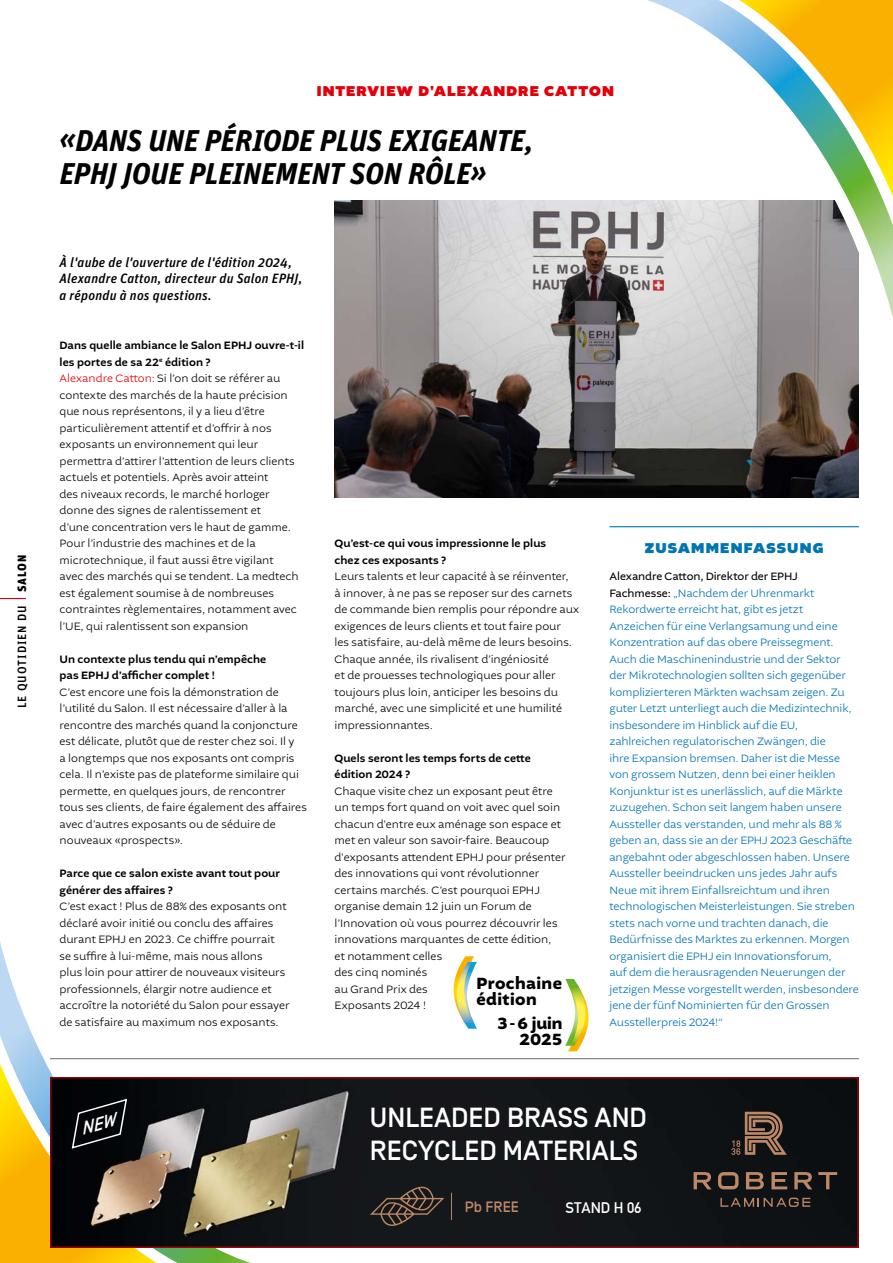
<style>
.page{position:relative;width:893px;height:1263px;background:#fff}
.page>*{position:absolute;margin:0;border:0;box-sizing:border-box;transform-origin:0 0}
.Titre24{font:italic 700 30px/33px "Unit Pro";letter-spacing:-.005em;color:#000}
.t1{font:500 27.6px/33.2px "Simplon BP";color:#fff}
.t2{font:700 17.1px/16.4px "Altivo";letter-spacing:.02em;color:#000}
.t3{font:700 17.1px/16.4px "Altivo";color:#000;text-align:right}
.SurTitre{font:900 15px "Altivo";letter-spacing:.065em;color:#e3000b}
.SurTitre-2{font:900 15px "Altivo";letter-spacing:.075em;color:#0075b2}
.t4{font:700 15px "DIN Alternate";color:#fff}
.t5{font:500 15px "Simplon BP";color:#bc8866}
.Chapeau_24{font:italic 500 13.5px/16.5px "Unit Pro";letter-spacing:.015em;color:#000}
.t6{font:500 12px "Unit Pro";letter-spacing:.07em;color:#000}
.Texte{font:300 11.25px/16.5px "Altivo";color:#000}
.Texte-2{font:300 11.25px/16.5px "Altivo";letter-spacing:-.01em;color:#0075b2}
.Texte-3{font:500 11.25px/16.5px "Altivo";letter-spacing:.005em;color:#000}
.s1{font-weight:900}
.s2{color:#e3000b}
.s3{font-weight:400;color:#000}
</style>
<div class="page">
<svg style="left:0;top:598px;width:26px;height:1px"></svg>
<img style="left:334px;top:201px;width:525px;height:297px">
<svg style="left:570px;top:200px;width:289px;height:219px;background:#999494"></svg>
<svg style="left:646px;top:0;width:247px;height:338px"></svg>
<svg style="left:0;top:942px;width:323px;height:321px"></svg>
<hr style="left:609px;top:526px;width:250px;height:1px;background:#0075b2">
<svg style="left:454px;top:956px;width:23px;height:73px"></svg>
<svg style="left:565px;top:978px;width:23px;height:73px"></svg>
<hr style="left:50px;top:1058px;width:809px;height:1px;background:#7a7b7a">
<img style="left:52px;top:1079px;width:804px;height:166px">
<svg style="left:694px;top:1172px;width:17px;height:17px"></svg>
<svg style="left:746px;top:1172px;width:18px;height:17px"></svg>
<svg style="left:771px;top:1172px;width:16px;height:17px"></svg>
<svg style="left:794px;top:1172px;width:18px;height:17px"></svg>
<svg style="left:818px;top:1172px;width:19px;height:17px"></svg>
<svg style="left:718px;top:1172px;width:20px;height:17px"></svg>
<svg style="left:720px;top:1197px;width:90px;height:10px"></svg>
<svg style="left:731px;top:1112px;width:56px;height:43px;background:#534135"></svg>
<svg style="left:370px;top:1187px;width:74px;height:39px;background:#352e2a"></svg>
<svg style="left:451px;top:1193px;width:1px;height:27px"></svg>
<svg style="left:70px;top:1098px;width:58px;height:52px;background:#16191c"></svg>
<p class="t6" style="left:13px;top:708px;width:155px;rotate:-90deg">LE QUOTIDIEN DU <span class="s1">SALON</span></p>
<p class="SurTitre" style="left:317px;top:81px;width:299px">INTERVIEW D'ALEXANDRE CATTON</p>
<p class="Titre24" style="left:60px;top:122px;width:476px">«DANS UNE PÉRIODE PLUS EXIGEANTE,<br>EPHJ JOUE PLEINEMENT SON RÔLE»</p>
<p class="Chapeau_24" style="left:60px;top:253px;width:244px">À l'aube de l'ouverture de l'édition 2024,<br>Alexandre Catton, directeur du Salon EPHJ, a répondu à nos questions.</p>
<p class="Texte-3" style="left:60px;top:337px;width:246px">Dans quelle ambiance le Salon EPHJ ouvre-t-il les portes de sa 22<sup>e</sup> édition ?</p>
<p class="Texte" style="left:60px;top:370px;width:241px"><span class="s2">Alexandre Catton:</span> Si l’on doit se référer au contexte des marchés de la haute précision que nous représentons, il y a lieu d’être particulièrement attentif et d’offrir à nos exposants un environnement qui leur permettra d’attirer l’attention de leurs clients actuels et potentiels. Après avoir atteint<br>des niveaux records, le marché horloger donne des signes de ralentissement et<br>d’une concentration vers le haut de gamme.<br>Pour l’industrie des machines et de la microtechnique, il faut aussi être vigilant avec des marchés qui se tendent. La medtech est également soumise à de nombreuses contraintes règlementaires, notamment avec l’UE, qui ralentissent son expansion</p>
<p class="Texte-3" style="left:60px;top:651px;width:208px">Un contexte plus tendu qui n’empêche pas EPHJ d’afficher complet !</p>
<p class="Texte" style="left:60px;top:684px;width:249px">C’est encore une fois la démonstration de l’utilité du Salon. Il est nécessaire d’aller à la rencontre des marchés quand la conjoncture est délicate, plutôt que de rester chez soi. Il y<br>a longtemps que nos exposants ont compris cela. Il n’existe pas de plateforme similaire qui permette, en quelques jours, de rencontrer tous ses clients, de faire également des affaires avec d’autres exposants ou de séduire de nouveaux «prospects».</p>
<p class="Texte-3" style="left:60px;top:865px;width:222px">Parce que ce salon existe avant tout pour générer des affaires ?</p>
<p class="Texte" style="left:60px;top:898px;width:232px">C’est exact ! Plus de 88% des exposants ont déclaré avoir initié ou conclu des affaires durant EPHJ en 2023. Ce chiffre pourrait<br>se suffire à lui-même, mais nous allons<br>plus loin pour attirer de nouveaux visiteurs professionnels, élargir notre audience et accroître la notoriété du Salon pour essayer de satisfaire au maximum nos exposants.</p>
<p class="Texte-3" style="left:334px;top:535px;width:213px">Qu’est-ce qui vous impressionne le plus chez ces exposants ?</p>
<p class="Texte" style="left:334px;top:568px;width:246px">Leurs talents et leur capacité à se réinventer,<br>à innover, à ne pas se reposer sur des carnets de commande bien remplis pour répondre aux exigences de leurs clients et tout faire pour<br>les satisfaire, au-delà même de leurs besoins.<br>Chaque année, ils rivalisent d’ingéniosité<br>et de prouesses technologiques pour aller toujours plus loin, anticiper les besoins du marché, avec une simplicité et une humilité impressionnantes.</p>
<p class="Texte-3" style="left:334px;top:750px;width:198px">Quels seront les temps forts de cette édition 2024 ?</p>
<p class="Texte" style="left:334px;top:783px;width:233px">Chaque visite chez un exposant peut être un temps fort quand on voit avec quel soin chacun d'entre eux aménage son espace et met en valeur son savoir-faire. Beaucoup d'exposants attendent EPHJ pour présenter des innovations qui vont révolutionner certains marchés. C’est pourquoi EPHJ organise demain 12 juin un Forum de l’Innovation où vous pourrez découvrir les innovations marquantes de cette édition,<br>et notamment celles<br>des cinq nominés<br>au Grand Prix des<br>Exposants 2024 !</p>
<p class="t2" style="left:476px;top:975px;width:87px">Prochaine édition</p>
<p class="t3" style="left:497px;top:1015px;width:67px">3-6 juin<br>2025</p>
<p class="SurTitre-2" style="left:645px;top:538px;width:180px">ZUSAMMENFASSUNG</p>
<p class="Texte-2" style="left:609px;top:568px;width:251px"><span class="s3">Alexandre Catton, Direktor der EPHJ Fachmesse:</span> „Nachdem der Uhrenmarkt Rekordwerte erreicht hat, gibt es jetzt Anzeichen für eine Verlangsamung und eine Konzentration auf das obere Preissegment.<br>Auch die Maschinenindustrie und der Sektor der Mikrotechnologien sollten sich gegenüber komplizierteren Märkten wachsam zeigen. Zu guter Letzt unterliegt auch die Medizintechnik, insbesondere im Hinblick auf die EU, zahlreichen regulatorischen Zwängen, die<br>ihre Expansion bremsen. Daher ist die Messe von grossem Nutzen, denn bei einer heiklen Konjunktur ist es unerlässlich, auf die Märkte zuzugehen. Schon seit langem haben unsere Aussteller das verstanden, und mehr als 88 % geben an, dass sie an der EPHJ 2023 Geschäfte angebahnt oder abgeschlossen haben. Unsere Aussteller beeindrucken uns jedes Jahr aufs Neue mit ihrem Einfallsreichtum und ihren technologischen Meisterleistungen. Sie streben stets nach vorne und trachten danach, die Bedürfnisse des Marktes zu erkennen. Morgen organisiert die EPHJ ein Innovationsforum,<br>auf dem die herausragenden Neuerungen der jetzigen Messe vorgestellt werden, insbesondere jene der fünf Nominierten für den Grossen Ausstellerpreis 2024!“</p>
<p class="t1" style="left:370px;top:1101px;width:279px">UNLEADED BRASS AND<br>RECYCLED MATERIALS</p>
<p class="t5" style="left:465px;top:1198px;width:56px">Pb FREE</p>
<p class="t4" style="left:565px;top:1196px;width:77px">STAND H 06</p>
</div>
